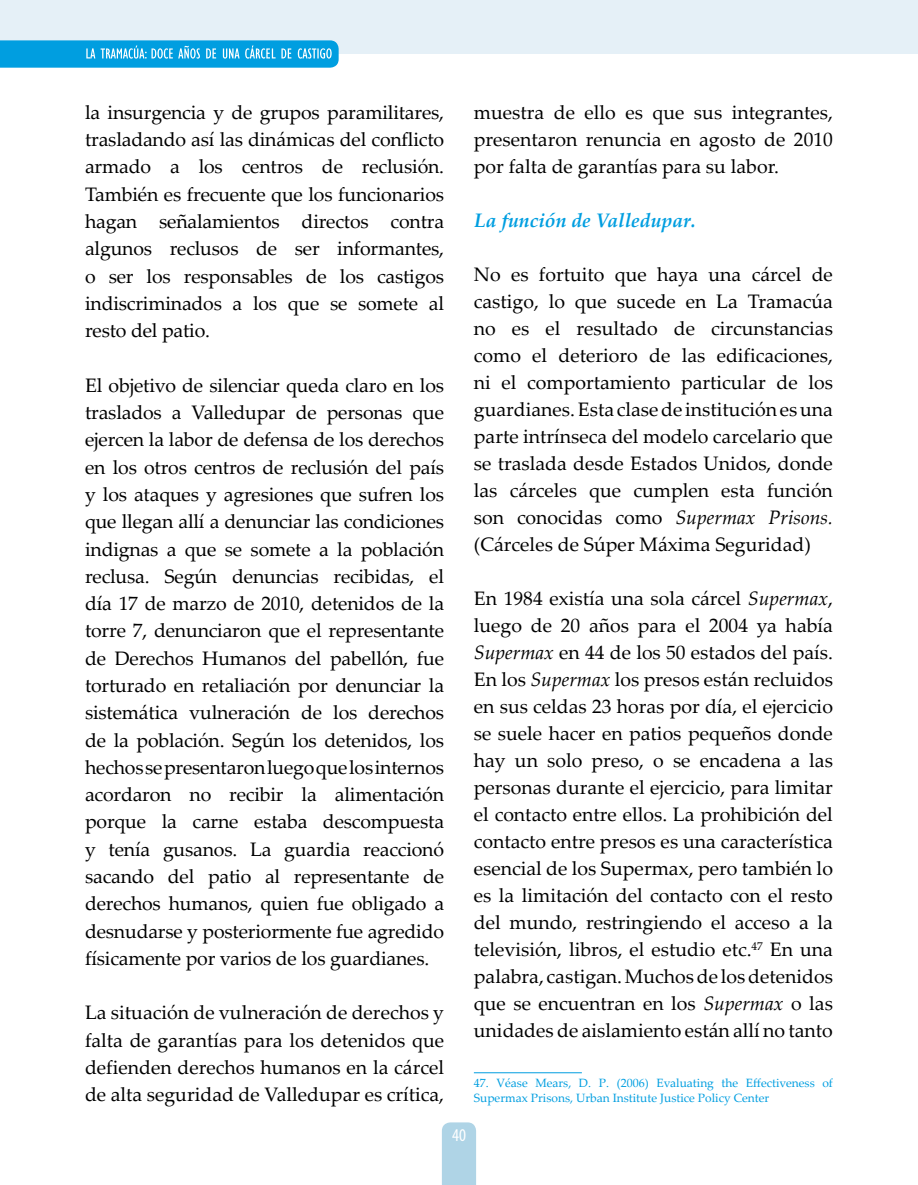
<style>
.page{position:relative;width:918px;height:1185px;background:#fff}
.page>*{position:absolute;margin:0;border:0;box-sizing:border-box;transform-origin:0 0}
.t1{font:19.5px/27.3px "Palatino Linotype";color:#000;text-align:justify}
.t2{font:italic 700 19.5px "Palatino Linotype";color:#009ee0}
.t3{font:condensed 18px "Myriad Pro";color:#fff}
.t4{font:12px/14.4px "Palatino Linotype";color:#009ee0}
.s1{font-style:italic}
</style>
<div class="page">
<div style="left:0;top:0;width:918px;height:54px;background:#e5f0f7"></div>
<div style="left:442px;top:1122px;width:34px;height:63px;background:#afd4e6"></div>
<svg style="left:0;top:40px;width:339px;height:28px;background:#1ea9e3"></svg>
<hr style="left:474px;top:1072px;width:108px;height:1px;background:#009ee0">
<p class="t1" style="left:85px;top:98px;width:361px">la insurgencia y de grupos paramilitares, trasladando así las dinámicas del conflicto armado a los centros de reclusión.<br>También es frecuente que los funcionarios hagan señalamientos directos contra algunos reclusos de ser informantes, o ser los responsables de los castigos indiscriminados a los que se somete al resto del patio.</p>
<p class="t1" style="left:85px;top:371px;width:361px">El objetivo de silenciar queda claro en los traslados a Valledupar de personas que ejercen la labor de defensa de los derechos en los otros centros de reclusión del país y los ataques y agresiones que sufren los que llegan allí a denunciar las condiciones indignas a que se somete a la población reclusa. Según denuncias recibidas, el día 17 de marzo de 2010, detenidos de la torre 7, denunciaron que el representante de Derechos Humanos del pabellón, fue torturado en retaliación por denunciar la sistemática vulneración de los derechos de la población. Según los detenidos, los hechos se presentaron luego que los internos acordaron no recibir la alimentación porque la carne estaba descompuesta y tenía gusanos. La guardia reaccionó sacando del patio al representante de derechos humanos, quien fue obligado a desnudarse y posteriormente fue agredido físicamente por varios de los guardianes.</p>
<p class="t1" style="left:85px;top:998px;width:361px">La situación de vulneración de derechos y falta de garantías para los detenidos que defienden derechos humanos en la cárcel de alta seguridad de Valledupar es crítica,</p>
<p class="t1" style="left:474px;top:98px;width:361px">muestra de ello es que sus integrantes, presentaron renuncia en agosto de 2010 por falta de garantías para su labor.</p>
<p class="t2" style="left:474px;top:206px;width:223px">La función de Valledupar.</p>
<p class="t1" style="left:474px;top:260px;width:361px">No es fortuito que haya una cárcel de castigo, lo que sucede en La Tramacúa no es el resultado de circunstancias como el deterioro de las edificaciones, ni el comportamiento particular de los guardianes. Esta clase de institución es una parte intrínseca del modelo carcelario que se traslada desde Estados Unidos, donde las cárceles que cumplen esta función son conocidas como <span class="s1">Supermax Prisons. </span>(Cárceles de Súper Máxima Seguridad)</p>
<p class="t1" style="left:474px;top:584px;width:361px">En 1984 existía una sola cárcel <span class="s1">Supermax</span>, luego de 20 años para el 2004 ya había <span class="s1">Supermax</span> en 44 de los 50 estados del país.<br>En los <span class="s1">Supermax</span> los presos están recluidos en sus celdas 23 horas por día, el ejercicio se suele hacer en patios pequeños donde hay un solo preso, o se encadena a las personas durante el ejercicio, para limitar el contacto entre ellos. La prohibición del contacto entre presos es una característica esencial de los Supermax, pero también lo es la limitación del contacto con el resto del mundo, restringiendo el acceso a la televisión, libros, el estudio etc.<sup>47</sup> En una palabra, castigan. Muchos de los detenidos que se encuentran en los <span class="s1">Supermax</span> o las unidades de aislamiento están allí no tanto</p>
<p class="t4" style="left:474px;top:1075px;width:361px">47. Véase Mears, D. P. (2006) Evaluating the Effectiveness of<br>Supermax Prisons, Urban Institute Justice Policy Center</p>
<p class="t3" style="left:452px;top:1124px;width:15px">40</p>
</div>
